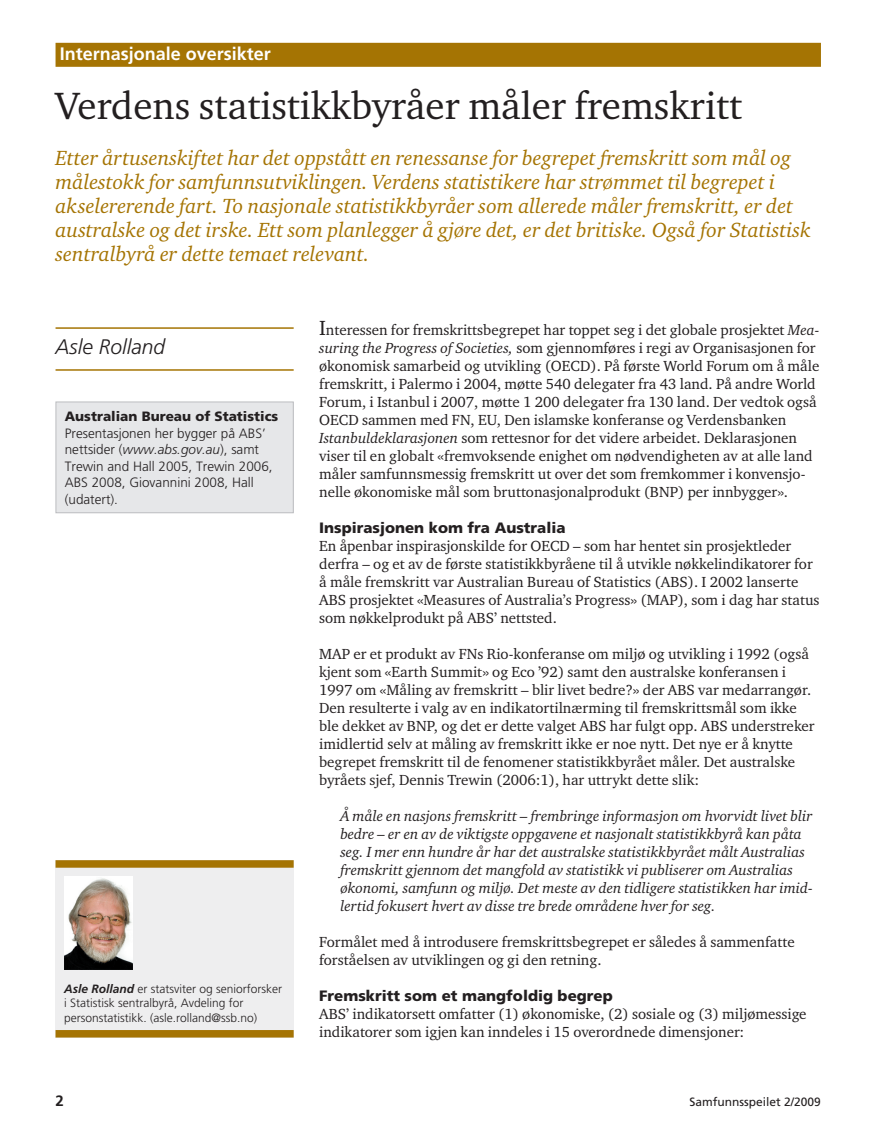
<style>
.page{position:relative;width:893px;height:1148px;background:#fff}
.page>*{position:absolute;margin:0;border:0;box-sizing:border-box;transform-origin:0 0}
.t1{font:39px "Charter ITC Std";color:#231f20}
.t2{font:italic 21px/24px "Charter ITC Std";color:#a57403}
.t3{font:italic 300 21px "Frutiger";color:#231f20}
.t4{font:700 18px "Frutiger";color:#fff}
.t5{font:15px/18px "Charter ITC Std";color:#231f20}
.t6{font:italic 15px/18px "Charter ITC Std";color:#231f20}
.t7{font:900 15px "Frutiger";color:#231f20}
.t8{font:700 15px "Frutiger";color:#231f20}
.t9{font:300 13.5px/16.5px "Frutiger";color:#231f20}
.t10{font:900 13.5px "Frutiger";color:#231f20}
.t11{font:300 12px/14.4px "Frutiger";color:#231f20}
.t12{font:12px "Frutiger";color:#231f20}
.s1{font-style:italic}
.s2{font-weight:700;font-style:italic}
.s3{font-size:21px}
</style>
<div class="page">
<hr style="left:56px;top:327px;width:238px;height:2px;background:#a57403">
<hr style="left:56px;top:369px;width:238px;height:2px;background:#a57403">
<div style="left:56px;top:43px;width:765px;height:24px;background:#a57403"></div>
<div style="left:56px;top:860px;width:238px;height:177px;background:#eeeeef"></div>
<div style="left:56px;top:860px;width:238px;height:7px;background:#a57403"></div>
<div style="left:56px;top:1029px;width:238px;height:8px;background:#a57403"></div>
<img style="left:64px;top:876px;width:68px;height:93px">
<div style="left:56px;top:402px;width:237px;height:111px;background:#e6e7e9"></div>
<div style="left:56px;top:401px;width:238px;height:112px;border:1px solid #bcbdc0"></div>
<p class="t4" style="left:60px;top:44px;width:213px">Internasjonale oversikter</p>
<h1 class="t1" style="left:56px;top:82px;width:688px">Verdens statistikkbyråer måler fremskritt</h1>
<p class="t2" style="left:56px;top:145px;width:757px">Etter årtusenskiftet har det oppstått en renessanse for begrepet fremskritt som mål og målestokk for samfunnsutviklingen. Verdens statistikere har strømmet til begrepet i akselererende fart. To nasjonale statistikkbyråer som allerede måler fremskritt, er det australske og det irske. Ett som planlegger å gjøre det, er det britiske. Også for Statistisk sentralbyrå er dette temaet relevant.</p>
<h2 class="t3" style="left:56px;top:335px;width:111px">Asle Rolland</h2>
<p class="t10" style="left:65px;top:408px;width:215px">Australian Bureau of Statistics</p>
<p class="t9" style="left:65px;top:425px;width:209px">Presentasjonen her bygger på ABS’ nettsider (<span class="s1">www.abs.gov.au</span>), samt<br>Trewin and Hall 2005, Trewin 2006,<br>ABS 2008, Giovannini 2008, Hall (udatert).</p>
<p class="t11" style="left:64px;top:981px;width:220px"><span class="s2">Asle Rolland</span> er statsviter og seniorforsker i Statistisk sentralbyrå, Avdeling for personstatistikk. (asle.rolland@ssb.no)</p>
<p class="t5" style="left:319px;top:320px;width:502px"><span class="s3">I</span>nteressen for fremskrittsbegrepet har toppet seg i det globale prosjektet <span class="s1">Mea&shy;suring the Progress of Societies,</span> som gjennomføres i regi av Organisasjonen for økonomisk samarbeid og utvikling (OECD). På første World Forum om å måle fremskritt, i Palermo i 2004, møtte 540 delegater fra 43 land. På andre World Forum, i Istanbul i 2007, møtte 1 200 delegater fra 130 land. Der vedtok også OECD sammen med FN, EU, Den islamske konferanse og Verdensbanken <span class="s1">Istanbuldeklarasjonen</span> som rettesnor for det videre arbeidet. Deklarasjonen viser til en globalt «fremvoksende enighet om nødvendigheten av at alle land måler samfunnsmessig fremskritt ut over det som fremkommer i konvensjo&shy;nelle økonomiske mål som bruttonasjonalprodukt (BNP) per innbygger».</p>
<p class="t7" style="left:319px;top:518px;width:248px">Inspirasjonen kom fra Australia</p>
<p class="t5" style="left:319px;top:536px;width:502px">En åpenbar inspirasjonskilde for OECD – som har hentet sin prosjektleder derfra – og et av de første statistikkbyråene til å utvikle nøkkelindikatorer for å måle fremskritt var Australian Bureau of Statistics (ABS). I 2002 lanserte ABS prosjektet «Measures of Australia’s Progress» (MAP), som i dag har status som nøkkelprodukt på ABS’ nettsted.</p>
<p class="t5" style="left:319px;top:644px;width:497px">MAP er et produkt av FNs Rio-konferanse om miljø og utvikling i 1992 (også kjent som «Earth Summit» og Eco ’92) samt den australske konferansen i 1997 om «Måling av fremskritt – blir livet bedre?» der ABS var medarrangør.<br>Den resulterte i valg av en indikatortilnærming til fremskrittsmål som ikke ble dekket av BNP, og det er dette valget ABS har fulgt opp. ABS understreker imidlertid selv at måling av fremskritt ikke er noe nytt. Det nye er å knytte begrepet fremskritt til de fenomener statistikkbyrået måler. Det australske byråets sjef, Dennis Trewin (2006:1), har uttrykt dette slik:</p>
<p class="t6" style="left:340px;top:806px;width:474px">Å måle en nasjons fremskritt – frembringe informasjon om hvorvidt livet blir bedre – er en av de viktigste oppgavene et nasjonalt statistikkbyrå kan påta seg. I mer enn hundre år har det australske statistikkbyrået målt Australias fremskritt gjennom det mangfold av statistikk vi publiserer om Australias økonomi, samfunn og miljø. Det meste av den tidligere statistikken har imid&shy;lertid fokusert hvert av disse tre brede områdene hver for seg.</p>
<p class="t5" style="left:319px;top:932px;width:477px">Formålet med å introdusere fremskrittsbegrepet er således å sammenfatte forståelsen av utviklingen og gi den retning.</p>
<p class="t7" style="left:319px;top:986px;width:295px">Fremskritt som et mangfoldig begrep</p>
<p class="t5" style="left:319px;top:1004px;width:489px">ABS’ indikatorsett omfatter (1) økonomiske, (2) sosiale og (3) miljømessige indikatorer som igjen kan inndeles i 15 overordnede dimensjoner:</p>
<p class="t8" style="left:56px;top:1092px;width:10px">2</p>
<p class="t12" style="left:690px;top:1095px;width:133px">Samfunnsspeilet 2/2009</p>
</div>
